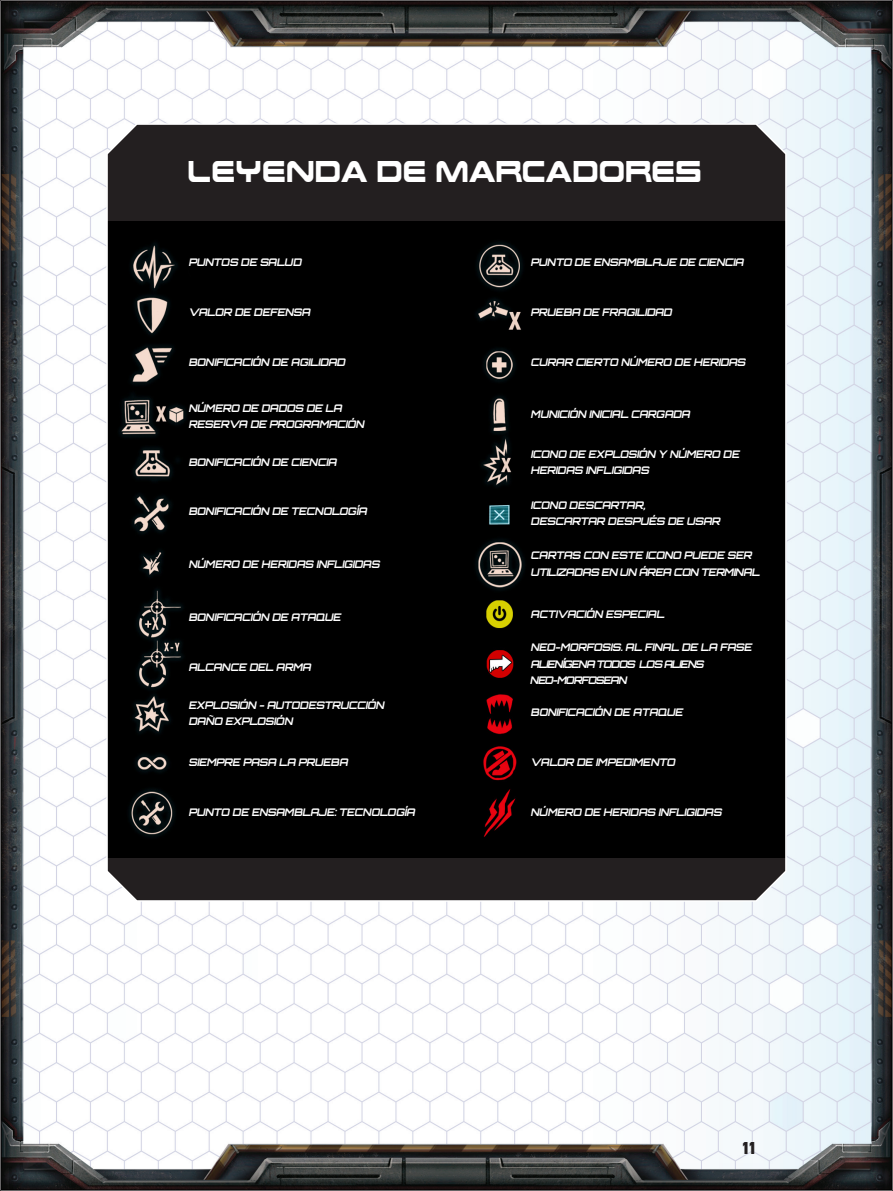
<style>
.page{position:relative;width:893px;height:1191px;background:#fff}
.page>*{position:absolute;margin:0;border:0;box-sizing:border-box;transform-origin:0 0}
.TOC_Level_1{font:21px "Future Earth";letter-spacing:-.04em;color:#fff;scale:.9 1}
.t1{font:12px "Future Earth";color:#231f20}
.Story_Encounter{font:italic 700 10.5px/16.2px "Orbitron";color:#fff}
</style>
<div class="page">
<div style="left:0;top:0;width:893px;height:1191px;background:#fff;opacity:.35"></div>
<svg style="left:106px;top:122px;width:681px;height:780px;background:#0d0c0c"></svg>
<p class="TOC_Level_1" style="left:189px;top:163px;width:574px">LEYENDA DE MARCADORES</p>
<p class="Story_Encounter" style="left:189px;top:254px;width:117px">PUNTOS DE SALUD</p>
<p class="Story_Encounter" style="left:531px;top:254px;width:217px">PUNTO DE ENSAMBLAJE DE CIENCIA</p>
<p class="Story_Encounter" style="left:189px;top:304px;width:125px">VALOR DE DEFENSA</p>
<p class="Story_Encounter" style="left:531px;top:304px;width:145px">PRUEBA DE FRAGILIDAD</p>
<p class="Story_Encounter" style="left:189px;top:354px;width:161px">BONIFICACIÓN DE AGILIDAD</p>
<p class="Story_Encounter" style="left:531px;top:354px;width:219px">CURAR CIERTO NÚMERO DE HERIDAS</p>
<p class="Story_Encounter" style="left:189px;top:400px;width:157px">NÚMERO DE DADOS DE LA</p>
<p class="Story_Encounter" style="left:531px;top:406px;width:163px">MUNICIÓN INICIAL CARGADA</p>
<p class="Story_Encounter" style="left:189px;top:416px;width:180px">RESERVA DE PROGRAMACIÓN</p>
<p class="Story_Encounter" style="left:189px;top:453px;width:152px">BONIFICACIÓN DE CIENCIA</p>
<p class="Story_Encounter" style="left:531px;top:446px;width:213px">ICONO DE EXPLOSIÓN Y NÚMERO DE<br>HERIDAS INFLIGIDAS</p>
<p class="Story_Encounter" style="left:189px;top:503px;width:182px">BONIFICACIÓN DE TECNOLOGÍA</p>
<p class="Story_Encounter" style="left:531px;top:497px;width:119px">ICONO DESCARTAR,</p>
<p class="Story_Encounter" style="left:531px;top:513px;width:193px">DESCARTAR DESPUÉS DE USAR</p>
<p class="Story_Encounter" style="left:189px;top:556px;width:195px">NÚMERO DE HERIDAS INFLIGIDAS</p>
<p class="Story_Encounter" style="left:531px;top:547px;width:233px">CARTAS CON ESTE ICONO PUEDE SER<br>UTILIZADAS EN UN ÁREA CON TERMINAL</p>
<p class="Story_Encounter" style="left:189px;top:609px;width:156px">BONIFICACIÓN DE ATAQUE</p>
<p class="Story_Encounter" style="left:531px;top:606px;width:137px">ACTIVACIÓN ESPECIAL</p>
<p class="Story_Encounter" style="left:189px;top:659px;width:126px">ALCANCE DEL ARMA</p>
<p class="Story_Encounter" style="left:530px;top:639px;width:226px">NEO-MORFOSIS.AL FINAL DE LA FASE<br>ALIENÍGENA TODOS LOS ALIENS<br>NEO-MORFOSEAN</p>
<p class="Story_Encounter" style="left:189px;top:697px;width:199px">EXPLOSIÓN - AUTODESTRUCCIÓN</p>
<p class="Story_Encounter" style="left:531px;top:704px;width:156px">BONIFICACIÓN DE ATAQUE</p>
<p class="Story_Encounter" style="left:189px;top:713px;width:108px">DAÑO EXPLOSIÓN</p>
<p class="Story_Encounter" style="left:189px;top:753px;width:163px">SIEMPRE PASA LA PRUEBA</p>
<p class="Story_Encounter" style="left:531px;top:753px;width:148px">VALOR DE IMPEDIMENTO</p>
<p class="Story_Encounter" style="left:189px;top:803px;width:230px">PUNTO DE ENSAMBLAJE:TECNOLOGÍA</p>
<p class="Story_Encounter" style="left:531px;top:803px;width:195px">NÚMERO DE HERIDAS INFLIGIDAS</p>
<p class="t1" style="left:743px;top:1143px;width:15px">11</p>
</div>
